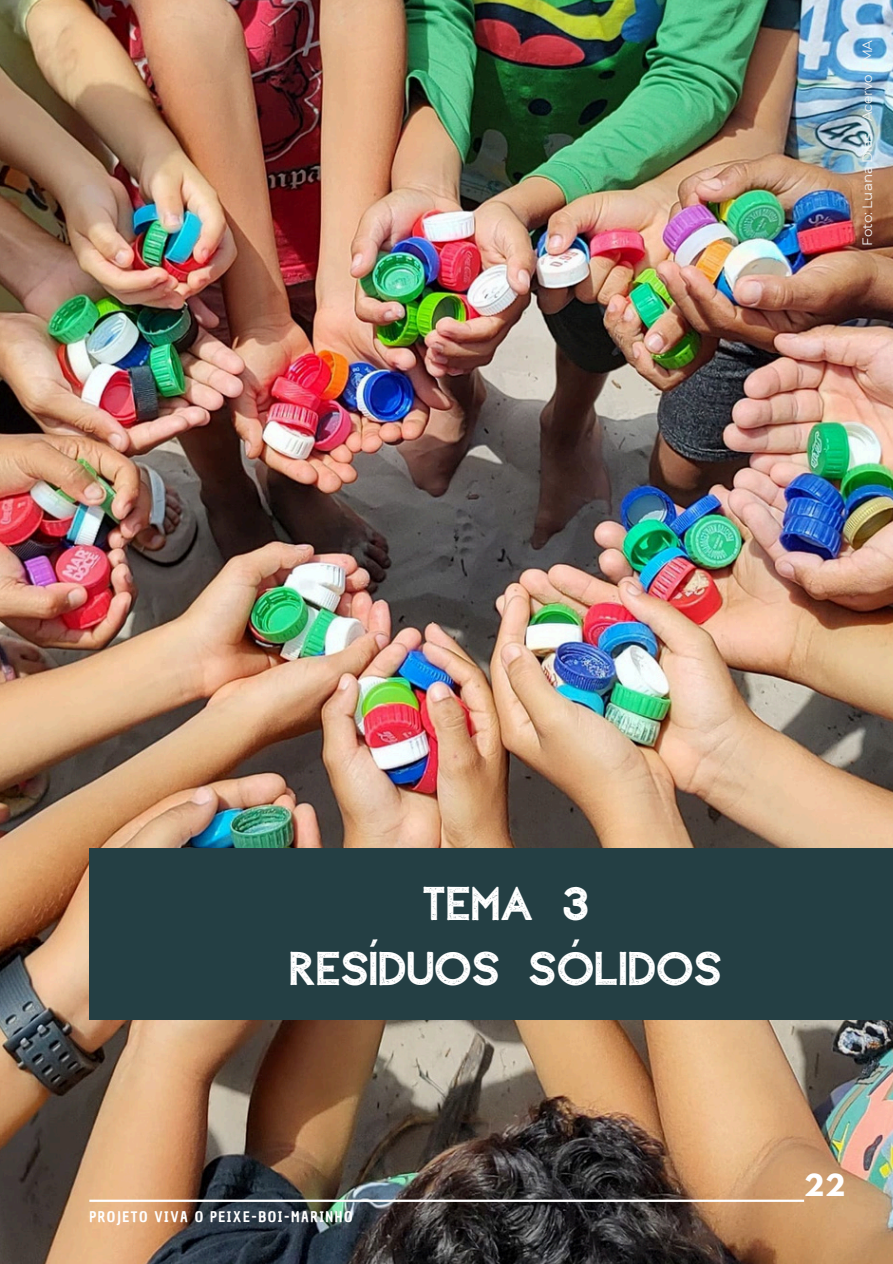
<style>
.page{position:relative;width:893px;height:1264px;background:#fff}
.page>*{position:absolute;margin:0;border:0;box-sizing:border-box;transform-origin:0 0}
.t1{font:47.25px/65.2px "Aleppo";color:#fff;text-align:center}
.t2{font:700 27px "League Spartan";color:#fff}
.t3{font:14.25px "Chau Philomene One";letter-spacing:.11em;color:#fff}
.t4{font:13.5px "Montserrat";color:#f4f4f4}
</style>
<div class="page">
<img style="left:0;top:0;width:892px;height:1263px">
<div style="left:89px;top:848px;width:803px;height:171px;background:#243f44"></div>
<hr style="left:89px;top:1199px;width:715px;height:2px;background:#fff">
<h1 class="t4" style="left:859px;top:246px;width:207px;rotate:-90deg">Foto: Luana Dias - Acervo FMA</h1>
<p class="t1" style="left:289px;top:868px;width:434px">TEMA 3<br>RESÍDUOS SÓLIDOS</p>
<p class="t3" style="left:89px;top:1207px;width:265px">PROJETO VIVA O PEIXE-BOI-MARINHO</p>
<p class="t2" style="left:804px;top:1171px;width:43px">22</p>
</div>
